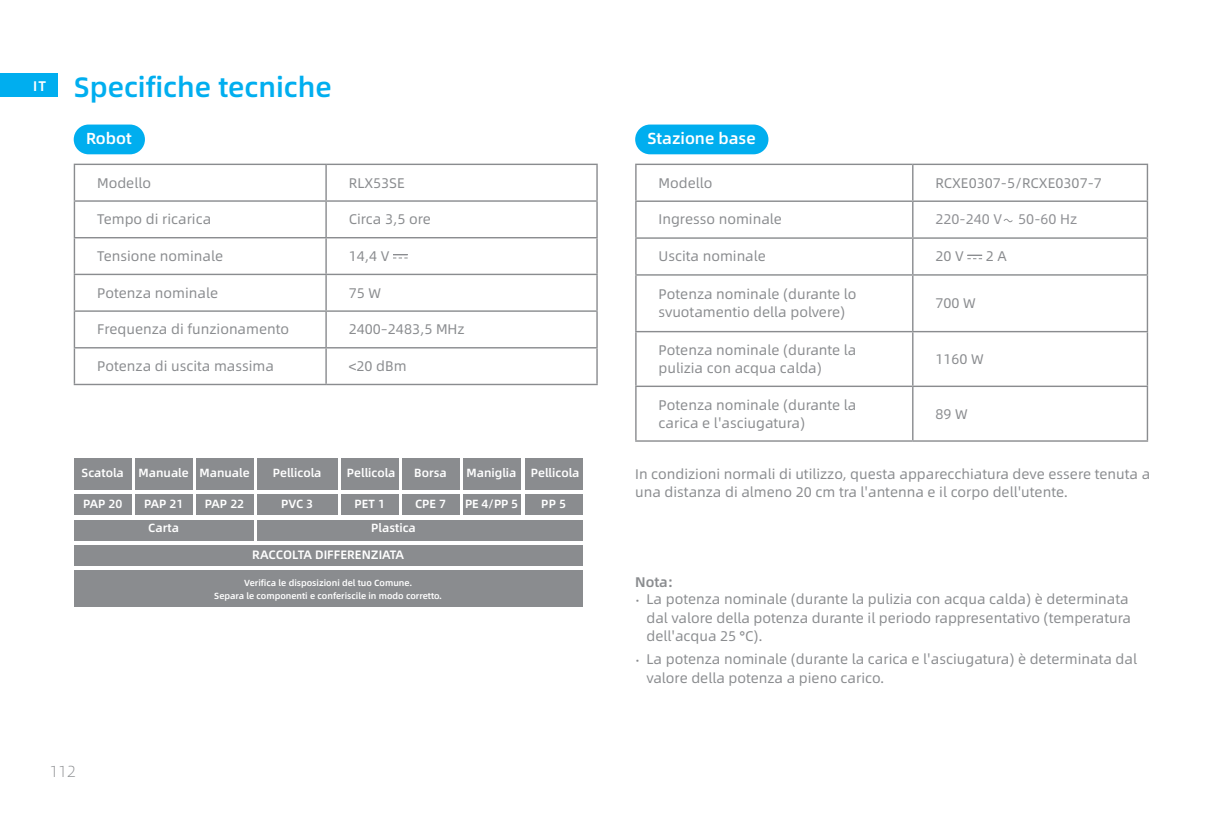
<style>
.page{position:relative;width:1225px;height:828px;background:#fff}
.page>*{position:absolute;margin:0;border:0;box-sizing:border-box;transform-origin:0 0}
.t1{font:500 28px "Alibaba Sans";color:#00aeef}
.t2{font:500 16px "Alibaba Sans";color:#fff}
.t3{font:300 16px "Alibaba Sans";color:#8a8c8f}
.t4{font:14px/18px "Alibaba Sans";color:#8a8c8f}
.t5{font:14px "Alibaba Sans";color:#8f9094}
.t6{font:500 12.2px "Alibaba Pu Hui Ti";color:#fff}
.t7{font:500 11.8px "Alibaba Pu Hui Ti";color:#fff}
.t8{font:500 8.8px/12.8px "Alibaba Pu Hui Ti";color:#fff;text-align:center}
.s1{font-weight:500}
.s2{font-size:16px}
</style>
<div class="page">
<div style="left:0;top:74px;width:57px;height:23px;background:#00aeef"></div>
<div style="left:635px;top:125px;width:133px;height:29px;background:#00aeef;border-radius:15px"></div>
<div style="left:74px;top:125px;width:71px;height:29px;background:#00aeef;border-radius:15px"></div>
<hr style="left:74px;top:164px;width:252px;height:1px;background:#8a8c8f">
<hr style="left:74px;top:165px;width:1px;height:35px;background:#8a8c8f">
<hr style="left:326px;top:164px;width:272px;height:1px;background:#8a8c8f">
<hr style="left:325px;top:165px;width:2px;height:35px;background:#8a8c8f">
<hr style="left:596px;top:165px;width:2px;height:35px;background:#8a8c8f">
<hr style="left:74px;top:200px;width:252px;height:2px;background:#8a8c8f">
<hr style="left:74px;top:202px;width:1px;height:35px;background:#8a8c8f">
<hr style="left:326px;top:200px;width:272px;height:2px;background:#8a8c8f">
<hr style="left:325px;top:202px;width:2px;height:35px;background:#8a8c8f">
<hr style="left:596px;top:202px;width:2px;height:35px;background:#8a8c8f">
<hr style="left:74px;top:237px;width:252px;height:1px;background:#8a8c8f">
<hr style="left:74px;top:238px;width:1px;height:36px;background:#8a8c8f">
<hr style="left:326px;top:237px;width:272px;height:1px;background:#8a8c8f">
<hr style="left:325px;top:238px;width:2px;height:36px;background:#8a8c8f">
<hr style="left:596px;top:238px;width:2px;height:36px;background:#8a8c8f">
<hr style="left:74px;top:274px;width:252px;height:1px;background:#8a8c8f">
<hr style="left:74px;top:275px;width:1px;height:35px;background:#8a8c8f">
<hr style="left:326px;top:274px;width:272px;height:1px;background:#8a8c8f">
<hr style="left:325px;top:275px;width:2px;height:35px;background:#8a8c8f">
<hr style="left:596px;top:275px;width:2px;height:35px;background:#8a8c8f">
<hr style="left:74px;top:310px;width:252px;height:2px;background:#8a8c8f">
<hr style="left:74px;top:312px;width:1px;height:35px;background:#8a8c8f">
<hr style="left:326px;top:310px;width:272px;height:2px;background:#8a8c8f">
<hr style="left:325px;top:312px;width:2px;height:35px;background:#8a8c8f">
<hr style="left:596px;top:312px;width:2px;height:35px;background:#8a8c8f">
<hr style="left:74px;top:347px;width:252px;height:1px;background:#8a8c8f">
<hr style="left:74px;top:348px;width:1px;height:36px;background:#8a8c8f">
<hr style="left:326px;top:347px;width:272px;height:1px;background:#8a8c8f">
<hr style="left:325px;top:348px;width:2px;height:36px;background:#8a8c8f">
<hr style="left:596px;top:348px;width:2px;height:36px;background:#8a8c8f">
<hr style="left:74px;top:384px;width:252px;height:1px;background:#8a8c8f">
<hr style="left:326px;top:384px;width:272px;height:1px;background:#8a8c8f">
<svg style="left:393px;top:254px;width:15px;height:4px"></svg>
<hr style="left:635px;top:164px;width:277px;height:1px;background:#8a8c8f">
<hr style="left:635px;top:165px;width:1px;height:35px;background:#8a8c8f">
<hr style="left:912px;top:164px;width:236px;height:1px;background:#8a8c8f">
<hr style="left:912px;top:165px;width:1px;height:35px;background:#8a8c8f">
<hr style="left:1146px;top:165px;width:2px;height:35px;background:#8a8c8f">
<hr style="left:635px;top:200px;width:277px;height:2px;background:#8a8c8f">
<hr style="left:635px;top:202px;width:1px;height:35px;background:#8a8c8f">
<hr style="left:912px;top:200px;width:236px;height:2px;background:#8a8c8f">
<hr style="left:912px;top:202px;width:1px;height:35px;background:#8a8c8f">
<hr style="left:1146px;top:202px;width:2px;height:35px;background:#8a8c8f">
<hr style="left:635px;top:237px;width:277px;height:2px;background:#8a8c8f">
<hr style="left:635px;top:239px;width:1px;height:35px;background:#8a8c8f">
<hr style="left:912px;top:237px;width:236px;height:2px;background:#8a8c8f">
<hr style="left:912px;top:239px;width:1px;height:35px;background:#8a8c8f">
<hr style="left:1146px;top:239px;width:2px;height:35px;background:#8a8c8f">
<hr style="left:635px;top:274px;width:277px;height:2px;background:#8a8c8f">
<hr style="left:635px;top:276px;width:1px;height:55px;background:#8a8c8f">
<hr style="left:912px;top:274px;width:236px;height:2px;background:#8a8c8f">
<hr style="left:912px;top:276px;width:1px;height:55px;background:#8a8c8f">
<hr style="left:1146px;top:276px;width:2px;height:55px;background:#8a8c8f">
<hr style="left:635px;top:331px;width:277px;height:1px;background:#8a8c8f">
<hr style="left:635px;top:332px;width:1px;height:53px;background:#8a8c8f">
<hr style="left:912px;top:331px;width:236px;height:1px;background:#8a8c8f">
<hr style="left:912px;top:332px;width:1px;height:53px;background:#8a8c8f">
<hr style="left:1146px;top:332px;width:2px;height:53px;background:#8a8c8f">
<hr style="left:635px;top:385px;width:277px;height:2px;background:#8a8c8f">
<hr style="left:635px;top:387px;width:1px;height:53px;background:#8a8c8f">
<hr style="left:912px;top:385px;width:236px;height:2px;background:#8a8c8f">
<hr style="left:912px;top:387px;width:1px;height:53px;background:#8a8c8f">
<hr style="left:1146px;top:387px;width:2px;height:53px;background:#8a8c8f">
<hr style="left:635px;top:440px;width:277px;height:2px;background:#8a8c8f">
<hr style="left:912px;top:440px;width:236px;height:2px;background:#8a8c8f">
<svg style="left:1003px;top:219px;width:9px;height:3px"></svg>
<svg style="left:967px;top:255px;width:15px;height:4px"></svg>
<div style="left:74px;top:458px;width:57px;height:31px;background:#8a8c8f"></div>
<div style="left:135px;top:458px;width:57px;height:31px;background:#8a8c8f"></div>
<div style="left:196px;top:458px;width:57px;height:31px;background:#8a8c8f"></div>
<div style="left:74px;top:494px;width:57px;height:21px;background:#8a8c8f"></div>
<div style="left:135px;top:494px;width:57px;height:21px;background:#8a8c8f"></div>
<div style="left:196px;top:494px;width:57px;height:21px;background:#8a8c8f"></div>
<div style="left:74px;top:519px;width:179px;height:21px;background:#8a8c8f"></div>
<div style="left:257px;top:458px;width:80px;height:31px;background:#8a8c8f"></div>
<div style="left:257px;top:494px;width:80px;height:21px;background:#8a8c8f"></div>
<div style="left:257px;top:519px;width:325px;height:21px;background:#8a8c8f"></div>
<div style="left:341px;top:458px;width:57px;height:31px;background:#8a8c8f"></div>
<div style="left:341px;top:494px;width:57px;height:21px;background:#8a8c8f"></div>
<div style="left:74px;top:545px;width:508px;height:21px;background:#8a8c8f"></div>
<div style="left:74px;top:570px;width:508px;height:37px;background:#8a8c8f"></div>
<div style="left:402px;top:458px;width:57px;height:31px;background:#8a8c8f"></div>
<div style="left:402px;top:494px;width:57px;height:21px;background:#8a8c8f"></div>
<div style="left:463px;top:458px;width:57px;height:31px;background:#8a8c8f"></div>
<div style="left:463px;top:494px;width:57px;height:21px;background:#8a8c8f"></div>
<div style="left:525px;top:494px;width:57px;height:21px;background:#8a8c8f"></div>
<div style="left:525px;top:458px;width:57px;height:31px;background:#8a8c8f"></div>
<h1 class="t1" style="left:33px;top:66px;width:300px"><sup>IT</sup> Specifiche tecniche</h1>
<p class="t2" style="left:86px;top:126px;width:47px">Robot</p>
<p class="t4" style="left:97px;top:173px;width:55px">Modello</p>
<p class="t4" style="left:349px;top:173px;width:58px">RLX53SE</p>
<p class="t4" style="left:97px;top:209px;width:116px">Tempo di ricarica</p>
<p class="t4" style="left:349px;top:209px;width:84px">Circa 3,5 ore</p>
<p class="t4" style="left:97px;top:246px;width:128px">Tensione nominale</p>
<p class="t4" style="left:349px;top:246px;width:42px">14,4 V</p>
<p class="t4" style="left:97px;top:283px;width:122px">Potenza nominale</p>
<p class="t4" style="left:349px;top:283px;width:34px">75 W</p>
<p class="t4" style="left:97px;top:319px;width:194px">Frequenza di funzionamento</p>
<p class="t4" style="left:349px;top:319px;width:117px">2400–2483,5 MHz</p>
<p class="t4" style="left:97px;top:356px;width:178px">Potenza di uscita massima</p>
<p class="t4" style="left:349px;top:356px;width:59px">&lt;20 dBm</p>
<p class="t7" style="left:82px;top:463px;width:170px">Scatola Manuale Manuale</p>
<p class="t7" style="left:83px;top:494px;width:41px">PAP 20</p>
<p class="t7" style="left:144px;top:494px;width:41px">PAP 21</p>
<p class="t7" style="left:205px;top:494px;width:41px">PAP 22</p>
<p class="t7" style="left:148px;top:519px;width:32px">Carta</p>
<p class="t7" style="left:273px;top:463px;width:50px">Pellicola</p>
<p class="t7" style="left:281px;top:494px;width:33px">PVC 3</p>
<p class="t7" style="left:347px;top:463px;width:50px">Pellicola</p>
<p class="t7" style="left:354px;top:494px;width:32px">PET 1</p>
<p class="t7" style="left:414px;top:463px;width:34px">Borsa</p>
<p class="t7" style="left:415px;top:494px;width:33px">CPE 7</p>
<p class="t7" style="left:371px;top:519px;width:46px">Plastica</p>
<p class="t6" style="left:252px;top:545px;width:153px">RACCOLTA DIFFERENZIATA</p>
<p class="t8" style="left:214px;top:576px;width:229px">Verifica le disposizioni del tuo Comune.<br>Separa le componenti e conferiscile in modo corretto.</p>
<p class="t7" style="left:466px;top:463px;width:52px">Maniglia</p>
<p class="t7" style="left:465px;top:494px;width:55px">PE 4/PP 5</p>
<p class="t7" style="left:541px;top:494px;width:26px">PP 5</p>
<p class="t7" style="left:531px;top:463px;width:50px">Pellicola</p>
<p class="t3" style="left:50px;top:759px;width:28px">112</p>
<p class="t2" style="left:647px;top:126px;width:110px">Stazione base</p>
<p class="t4" style="left:658px;top:173px;width:55px">Modello</p>
<p class="t4" style="left:935px;top:173px;width:168px">RCXE0307-5/RCXE0307-7</p>
<p class="t4" style="left:658px;top:210px;width:125px">Ingresso nominale</p>
<p class="t5" style="left:935px;top:209px;width:143px">220-240 V 50-60 Hz</p>
<p class="t4" style="left:658px;top:247px;width:109px">Uscita nominale</p>
<p class="t4" style="left:935px;top:247px;width:30px">20 V</p>
<p class="t4" style="left:985px;top:247px;width:22px">2 A</p>
<p class="t4" style="left:658px;top:284px;width:199px">Potenza nominale (durante lo svuotamentio della polvere)</p>
<p class="t4" style="left:935px;top:293px;width:42px">700 W</p>
<p class="t4" style="left:658px;top:340px;width:199px">Potenza nominale (durante la pulizia con acqua calda)</p>
<p class="t4" style="left:935px;top:349px;width:50px">1160 W</p>
<p class="t4" style="left:658px;top:395px;width:199px">Potenza nominale (durante la carica e l'asciugatura)</p>
<p class="t4" style="left:935px;top:404px;width:34px">89 W</p>
<p class="t4" style="left:635px;top:464px;width:516px">In condizioni normali di utilizzo, questa apparecchiatura deve essere tenuta a una distanza di almeno 20 cm tra l'antenna e il corpo dell'utente.</p>
<p class="t4" style="left:635px;top:573px;width:495px;line-height:17px"><span class="s1">Nota:<br></span><span class="s2">·</span> La potenza nominale (durante la pulizia con acqua calda) è determinata</p>
<p class="t4" style="left:646px;top:608px;width:486px">dal valore della potenza durante il periodo rappresentativo (temperatura dell'acqua 25 °C).</p>
<p class="t4" style="left:646px;top:649px;width:492px;line-height:19px;text-indent:-11px"><span class="s2">·</span> La potenza nominale (durante la carica e l'asciugatura) è determinata dal valore della potenza a pieno carico.</p>
</div>
